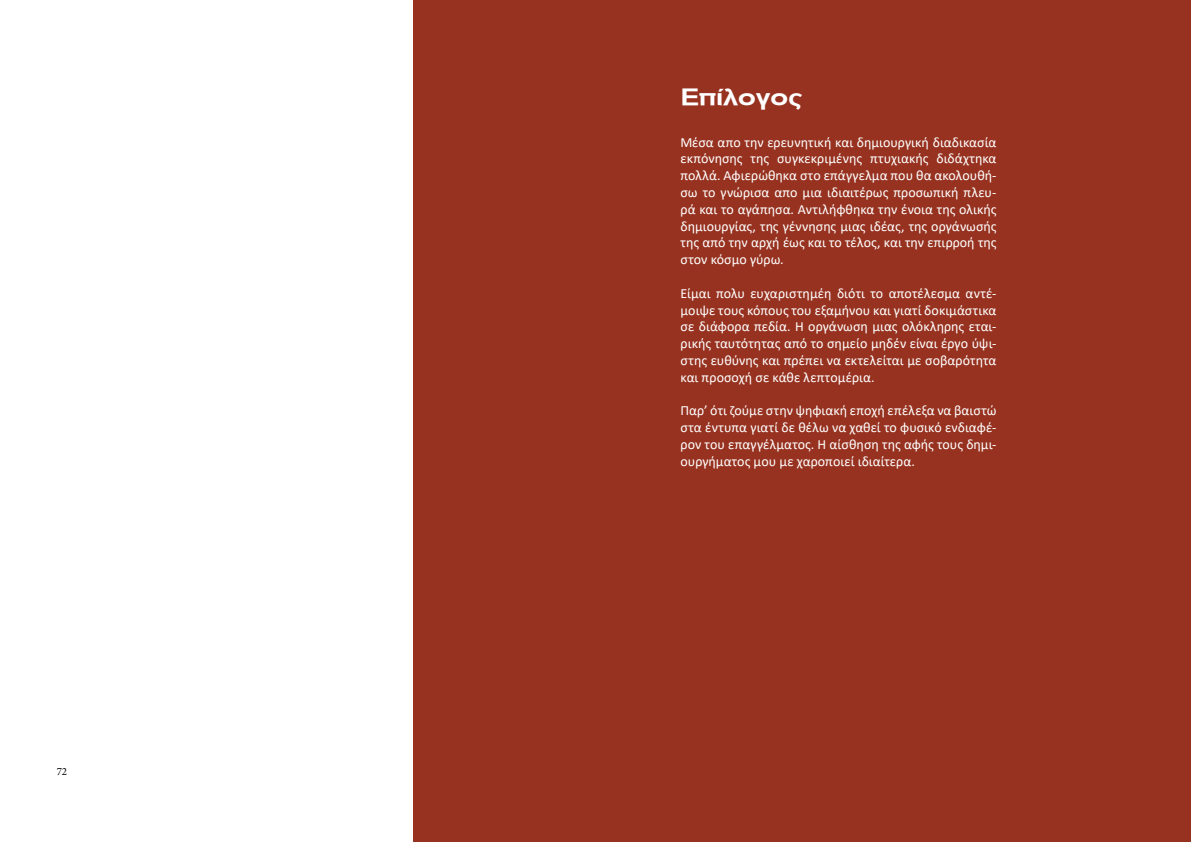
<style>
.page{position:relative;width:1191px;height:842px;background:#fff}
.page>*{position:absolute;margin:0;border:0;box-sizing:border-box;transform-origin:0 0}
.t1{font:500 23px "Cf Adaptive Gr Ext";color:#fff}
.t2{font:14px/16.8px "Calibri";color:#fff;text-align:justify}
.t3{font:11px "Minion Pro";color:#000}
</style>
<div class="page">
<div style="left:413px;top:0;width:778px;height:842px;background:#973220"></div>
<p class="t3" style="left:57px;top:764px;width:12px">72</p>
<h1 class="t1" style="left:681px;top:85px;width:123px">Επίλογος</h1>
<p class="t2" style="left:680px;top:133px;width:317px">Μέσα απο την ερευνητική και δημιουργική διαδικασία εκπόνησης της συγκεκριμένης πτυχιακής διδάχτηκα πολλά. Αφιερώθηκα στο επάγγελμα που θα ακολουθή&shy;σω το γνώρισα απο μια ιδιαιτέρως προσωπική πλευ&shy;ρά και το αγάπησα. Αντιλήφθηκα την ένοια της ολικής δημιουργίας, της γέννησης μιας ιδέας, της οργάνωσής της από την αρχή έως και το τέλος, και την επιρροή της στον κόσμο γύρω.</p>
<p class="t2" style="left:680px;top:284px;width:317px">Είμαι πολυ ευχαριστημέη διότι το αποτέλεσμα αντέ&shy;μοιψε τους κόπους του εξαμήνου και γιατί δοκιμάστικα σε διάφορα πεδία. Η οργάνωση μιας ολόκληρης εται&shy;ρικής ταυτότητας από το σημείο μηδέν είναι έργο ύψι&shy;στης ευθύνης και πρέπει να εκτελείται με σοβαρότητα και προσοχή σε κάθε λεπτομέρια.</p>
<p class="t2" style="left:680px;top:402px;width:317px">Παρ’ ότι ζούμε στην ψηφιακή εποχή επέλεξα να βαιστώ στα έντυπα γιατί δε θέλω να χαθεί το φυσικό ενδιαφέ&shy;ρον του επαγγέλματος. Η αίσθηση της αφής τους δημι&shy;ουργήματος μου με χαροποιεί ιδιαίτερα.</p>
</div>
